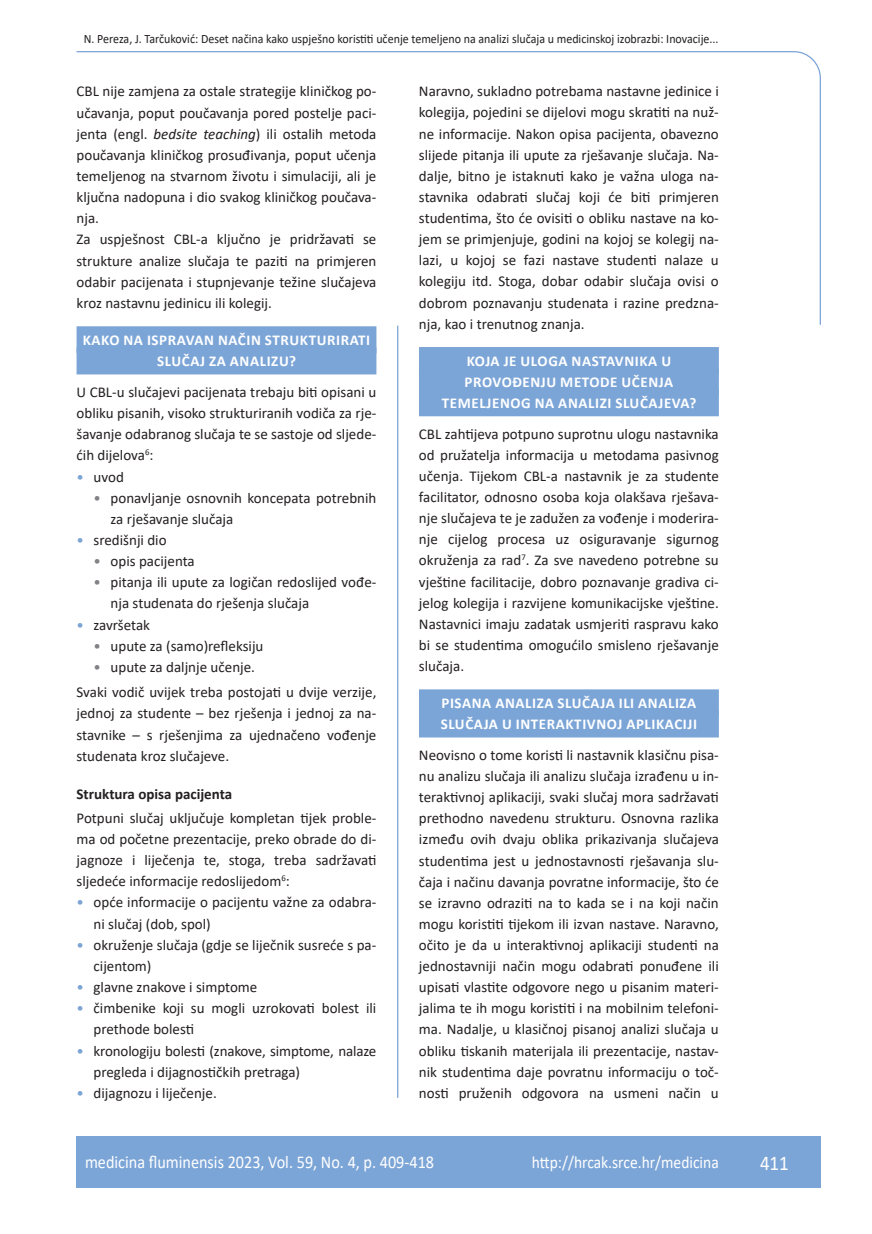
<style>
.page{position:relative;width:872px;height:1234px;background:#fff}
.page>*{position:absolute;margin:0;border:0;box-sizing:border-box;transform-origin:0 0}
.t1{font:21px "Calibri";color:#fff;scale:.9 1}
.t2{font:18px "Calibri";color:#fff;scale:.9 1}
.t3{font:17.25px "Calibri";color:#fff;scale:.9 1}
.osnovni_tekst{font:15px/21.1px "Calibri";color:#231f20;text-align:justify}
.naslov_ruler{font:700 15px "Calibri";letter-spacing:.04em;color:#fff}
.podnaslov{font:700 15px "Calibri";color:#231f20}
.glava{font:12.75px "Calibri";color:#231f20;scale:.94 1}
.s1{font-style:italic}
.s2{color:#7ca4d3}
.s3{color:#808285}
</style>
<div class="page">
<svg style="left:76px;top:51px;width:745px;height:275px"></svg>
<hr style="left:397px;top:325px;width:1px;height:772px;background:#7ca5d7">
<div style="left:77px;top:1135px;width:744px;height:51px;background:#7ca5d7"></div>
<div style="left:77px;top:326px;width:299px;height:27px;background:#7ca5d7"></div>
<div style="left:77px;top:347px;width:299px;height:27px;background:#7ca5d7"></div>
<div style="left:419px;top:347px;width:300px;height:27px;background:#7ca5d7"></div>
<div style="left:419px;top:368px;width:300px;height:27px;background:#7ca5d7"></div>
<div style="left:419px;top:389px;width:300px;height:27px;background:#7ca5d7"></div>
<div style="left:419px;top:689px;width:300px;height:27px;background:#7ca5d7"></div>
<div style="left:419px;top:710px;width:300px;height:27px;background:#7ca5d7"></div>
<p class="glava" style="left:84px;top:29px;width:677px">N. Pereza, J. Tarčuković: Deset načina kako uspješno koristiti učenje temeljeno na analizi slučaja u medicinskoj izobrazbi: Inovacije...</p>
<p class="osnovni_tekst" style="left:77px;top:80px;width:301px">CBL nije zamjena za ostale strategije kliničkog po&shy;učavanja, poput poučavanja pored postelje paci&shy;jenta (engl. <span class="s1">bedsite teaching</span>) ili ostalih metoda poučavanja kliničkog prosuđivanja, poput učenja temeljenog na stvarnom životu i simulaciji, ali je ključna nadopuna i dio svakog kliničkog poučava&shy;nja.</p>
<p class="osnovni_tekst" style="left:77px;top:228px;width:301px">Za uspješnost CBL-a ključno je pridržavati se strukture analize slučaja te paziti na primjeren odabir pacijenata i stupnjevanje težine slučajeva kroz nastavnu jedinicu ili kolegij.</p>
<p class="naslov_ruler" style="left:83px;top:329px;width:289px">KAKO NA ISPRAVAN NAČIN STRUKTURIRATI</p>
<p class="naslov_ruler" style="left:157px;top:350px;width:140px">SLUČAJ ZA ANALIZU?</p>
<p class="osnovni_tekst" style="left:77px;top:381px;width:301px">U CBL-u slučajevi pacijenata trebaju biti opisani u obliku pisanih, visoko strukturiranih vodiča za rje&shy;šavanje odabranog slučaja te se sastoje od sljede&shy;ćih dijelova<sup>6</sup>:</p>
<p class="osnovni_tekst" style="left:77px;top:465px;width:49px"><span class="s2">•</span> uvod</p>
<p class="osnovni_tekst" style="left:111px;top:486px;width:267px;text-indent:-17px"><span class="s3">•</span> ponavljanje osnovnih koncepata potrebnih za rješavanje slučaja</p>
<p class="osnovni_tekst" style="left:77px;top:529px;width:92px"><span class="s2">•</span> središnji dio</p>
<p class="osnovni_tekst" style="left:94px;top:550px;width:103px"><span class="s3">•</span> opis pacijenta</p>
<p class="osnovni_tekst" style="left:111px;top:571px;width:267px;text-indent:-17px"><span class="s3">•</span> pitanja ili upute za logičan redoslijed vođe&shy;nja studenata do rješenja slučaja</p>
<p class="osnovni_tekst" style="left:77px;top:613px;width:75px"><span class="s2">•</span> završetak</p>
<p class="osnovni_tekst" style="left:94px;top:634px;width:171px"><span class="s3">•</span> upute za (samo)refleksiju</p>
<p class="osnovni_tekst" style="left:94px;top:655px;width:163px"><span class="s3">•</span> upute za daljnje učenje.</p>
<p class="osnovni_tekst" style="left:77px;top:681px;width:301px">Svaki vodič uvijek treba postojati u dvije verzije, jednoj za studente – bez rješenja i jednoj za na&shy;stavnike – s rješenjima za ujednačeno vođenje studenata kroz slučajeve.</p>
<p class="podnaslov" style="left:77px;top:783px;width:157px">Struktura opisa pacijenta</p>
<p class="osnovni_tekst" style="left:77px;top:806px;width:301px">Potpuni slučaj uključuje kompletan tijek proble&shy;ma od početne prezentacije, preko obrade do di&shy;jagnoze i liječenja te, stoga, treba sadržavati sljedeće informacije redoslijedom<sup>6</sup>:</p>
<p class="osnovni_tekst" style="left:94px;top:891px;width:284px;text-indent:-17px"><span class="s2">•</span> opće informacije o pacijentu važne za odabra&shy;ni slučaj (dob, spol)</p>
<p class="osnovni_tekst" style="left:94px;top:933px;width:284px;text-indent:-17px"><span class="s2">•</span> okruženje slučaja (gdje se liječnik susreće s pa&shy;cijentom)</p>
<p class="osnovni_tekst" style="left:77px;top:975px;width:182px"><span class="s2">•</span> glavne znakove i simptome</p>
<p class="osnovni_tekst" style="left:94px;top:997px;width:284px;text-indent:-17px"><span class="s2">•</span> čimbenike koji su mogli uzrokovati bolest ili prethode bolesti</p>
<p class="osnovni_tekst" style="left:94px;top:1039px;width:284px;text-indent:-17px"><span class="s2">•</span> kronologiju bolesti (znakove, simptome, nalaze pregleda i dijagnostičkih pretraga)</p>
<p class="osnovni_tekst" style="left:77px;top:1081px;width:142px"><span class="s2">•</span> dijagnozu i liječenje.</p>
<p class="osnovni_tekst" style="left:419px;top:80px;width:301px">Naravno, sukladno potrebama nastavne jedinice i kolegija, pojedini se dijelovi mogu skratiti na nuž&shy;ne informacije. Nakon opisa pacijenta, obavezno slijede pitanja ili upute za rješavanje slučaja. Na&shy;dalje, bitno je istaknuti kako je važna uloga na&shy;stavnika odabrati slučaj koji će biti primjeren studentima, što će ovisiti o obliku nastave na ko&shy;jem se primjenjuje, godini na kojoj se kolegij na&shy;lazi, u kojoj se fazi nastave studenti nalaze u kolegiju itd. Stoga, dobar odabir slučaja ovisi o dobrom poznavanju studenata i razine predzna&shy;nja, kao i trenutnog znanja.</p>
<p class="naslov_ruler" style="left:467px;top:350px;width:206px">KOJA JE ULOGA NASTAVNIKA U</p>
<p class="naslov_ruler" style="left:464px;top:371px;width:210px">PROVOĐENJU METODE UČENJA</p>
<p class="naslov_ruler" style="left:442px;top:392px;width:256px">TEMELJENOG NA ANALIZI SLUČAJEVA?</p>
<p class="osnovni_tekst" style="left:419px;top:422px;width:301px">CBL zahtijeva potpuno suprotnu ulogu nastavnika od pružatelja informacija u metodama pasivnog učenja. Tijekom CBL-a nastavnik je za studente facilitator, odnosno osoba koja olakšava rješava&shy;nje slučajeva te je zadužen za vođenje i moderira&shy;nje cijelog procesa uz osiguravanje sigurnog okruženja za rad<sup>7</sup>. Za sve navedeno potrebne su vještine facilitacije, dobro poznavanje gradiva ci&shy;jelog kolegija i razvijene komunikacijske vještine.<br>Nastavnici imaju zadatak usmjeriti raspravu kako bi se studentima omogućilo smisleno rješavanje slučaja.</p>
<p class="naslov_ruler" style="left:441px;top:692px;width:256px">PISANA ANALIZA SLUČAJA ILI ANALIZA</p>
<p class="naslov_ruler" style="left:441px;top:713px;width:258px">SLUČAJA U INTERAKTIVNOJ APLIKACIJI</p>
<p class="osnovni_tekst" style="left:419px;top:743px;width:301px">Neovisno o tome koristi li nastavnik klasičnu pisa&shy;nu analizu slučaja ili analizu slučaja izrađenu u in&shy;teraktivnoj aplikaciji, svaki slučaj mora sadržavati prethodno navedenu strukturu. Osnovna razlika između ovih dvaju oblika prikazivanja slučajeva studentima jest u jednostavnosti rješavanja slu&shy;čaja i načinu davanja povratne informacije, što će se izravno odraziti na to kada se i na koji način mogu koristiti tijekom ili izvan nastave. Naravno, očito je da u interaktivnoj aplikaciji studenti na jednostavniji način mogu odabrati ponuđene ili upisati vlastite odgovore nego u pisanim materi&shy;jalima te ih mogu koristiti i na mobilnim telefoni&shy;ma. Nadalje, u klasičnoj pisanoj analizi slučaja u obliku tiskanih materijala ili prezentacije, nastav&shy;nik studentima daje povratnu informaciju o toč&shy;nosti pruženih odgovora na usmeni način u</p>
<p class="t2" style="left:85px;top:1149px;width:389px">medicina fluminensis 2023, Vol. 59, No. 4, p. 409-418</p>
<p class="t3" style="left:532px;top:1150px;width:209px">http://hrcak.srce.hr/medicina</p>
<p class="t1" style="left:760px;top:1147px;width:33px">411</p>
</div>
